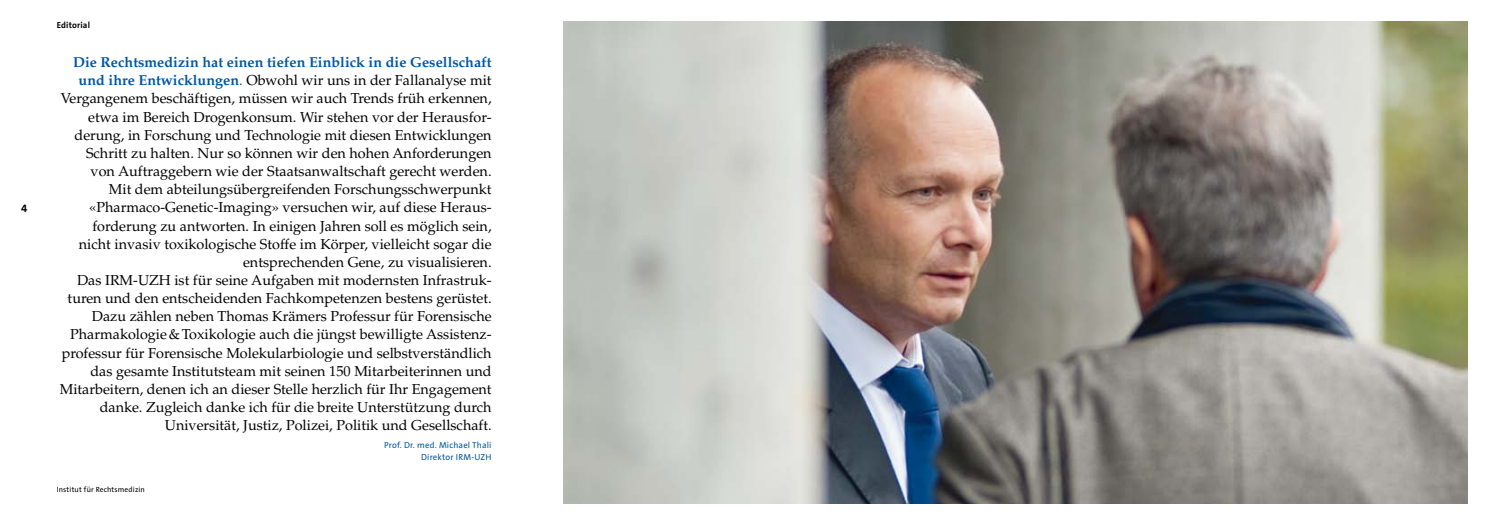
<style>
.page{position:relative;width:1489px;height:525px;background:#fff}
.page>*{position:absolute;margin:0;border:0;box-sizing:border-box;transform-origin:0 0}
.t1{font:14.38px/18.1px "Palatino LT Std";color:#000;text-align:right}
.t2{font:700 11.25px "The Sans B7";color:#000}
.t3{font:8.75px/11.2px "The Sans B5 Plain";letter-spacing:.02em;color:#0057a3;text-align:right}
.t4{font:700 8.75px "The Sans B7";letter-spacing:.02em;color:#000}
.t5{font:7.5px "The Sans B5 Plain";letter-spacing:.02em;color:#000}
.s1{font-weight:700;color:#0057a3}
.s2{color:#0057a3}
</style>
<div class="page">
<img style="left:563px;top:21px;width:904px;height:482px">
<p class="t2" style="left:21px;top:202px;width:8px">4</p>
<p class="t4" style="left:57px;top:20px;width:35px">Editorial</p>
<p class="t1" style="left:60px;top:53px;width:433px"><span class="s1">Die Rechtsmedizin hat einen tiefen Einblick in die Gesellschaft und ihre Entwicklungen</span><span class="s2">.</span> Obwohl wir uns in der Fallanalyse mit Vergangenem beschäftigen, müssen wir auch Trends früh erkennen, etwa im Bereich Drogenkonsum. Wir stehen vor der Herausfor&shy;derung, in Forschung und Technologie mit diesen Entwicklungen Schritt zu halten. Nur so können wir den hohen Anforderungen von Auftraggebern wie der Staatsanwaltschaft gerecht werden.<br>Mit dem abteilungsübergreifenden Forschungsschwerpunkt «Pharmaco-Genetic-Imaging» versuchen wir, auf diese Heraus&shy;forderung zu antworten. In einigen Jahren soll es möglich sein, nicht invasiv toxikologische Stoffe im Körper, vielleicht sogar die entsprechenden Gene, zu visualisieren.<br>Das IRM-UZH ist für seine Aufgaben mit modernsten Infrastruk&shy;turen und den entscheidenden Fachkompetenzen bestens gerüstet.<br>Dazu zählen neben Thomas Krämers Professur für Forensische Pharmakologie&amp;Toxikologie auch die jüngst bewilligte Assistenz&shy;professur für Forensische Molekularbiologie und selbstverständlich das gesamte Institutsteam mit seinen 150 Mitarbeiterinnen und Mitarbeitern, denen ich an dieser Stelle herzlich für Ihr Engagement danke. Zugleich danke ich für die breite Unterstützung durch Universität, Justiz, Polizei, Politik und Gesellschaft.</p>
<p class="t3" style="left:384px;top:440px;width:109px">Prof. Dr. med. Michael Thali<br>Direktor IRM-UZH</p>
<p class="t5" style="left:57px;top:485px;width:90px">Institut für Rechtsmedizin</p>
</div>
